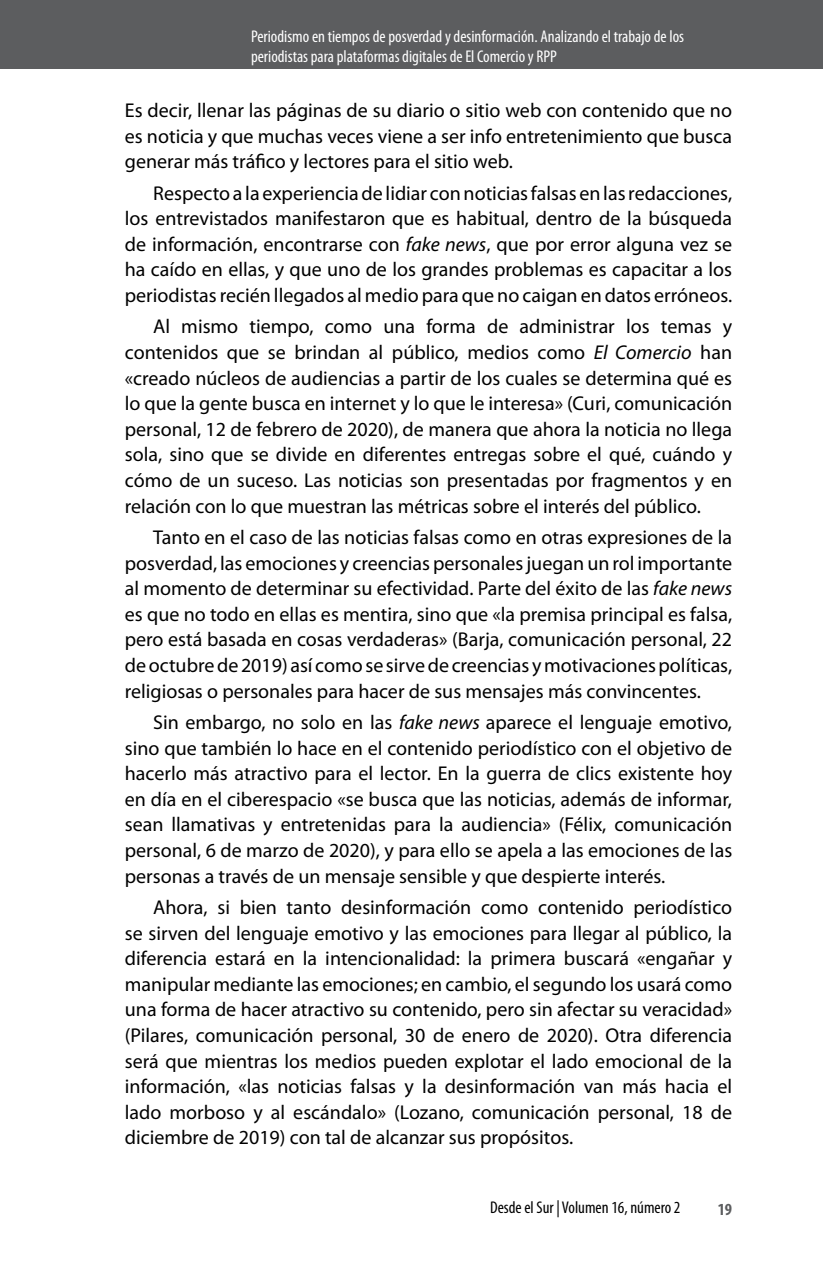
<style>
.page{position:relative;width:823px;height:1265px;background:#fff}
.page>*{position:absolute;margin:0;border:0;box-sizing:border-box;transform-origin:0 0}
.t1{font:20px/25.6px "Myriad Pro";color:#000;text-align:justify}
.t2{font:condensed 17px/20px "Myriad Pro";color:#fff}
.t3{font:condensed 17px "Myriad Pro";color:#000}
.t4{font:700 condensed 17px "Myriad Pro";color:#5c5d5f}
.s1{font-style:italic}
</style>
<div class="page">
<div style="left:0;top:0;width:822px;height:68px;background:#5c5d5f"></div>
<p class="t2" style="left:251px;top:26px;width:434px">Periodismo en tiempos de posverdad y desinformación. Analizando el trabajo de los periodistas para plataformas digitales de El Comercio y RPP</p>
<p class="t1" style="left:125px;top:97px;width:608px">Es decir, llenar las páginas de su diario o sitio web con contenido que no es noticia y que muchas veces viene a ser info entretenimiento que busca generar más tráfico y lectores para el sitio web.</p>
<p class="t1" style="left:125px;top:180px;width:608px;text-indent:28px">Respecto a la experiencia de lidiar con noticias falsas en las redacciones, los entrevistados manifestaron que es habitual, dentro de la búsqueda de información, encontrarse con <span class="s1">fake news</span>, que por error alguna vez se ha caído en ellas, y que uno de los grandes problemas es capacitar a los periodistas recién llegados al medio para que no caigan en datos erróneos.</p>
<p class="t1" style="left:125px;top:313px;width:608px;text-indent:28px">Al mismo tiempo, como una forma de administrar los temas y contenidos que se brindan al público, medios como <span class="s1">El Comercio</span> han «creado núcleos de audiencias a partir de los cuales se determina qué es lo que la gente busca en internet y lo que le interesa» (Curi, comunicación personal, 12 de febrero de 2020), de manera que ahora la noticia no llega sola, sino que se divide en diferentes entregas sobre el qué, cuándo y cómo de un suceso. Las noticias son presentadas por fragmentos y en relación con lo que muestran las métricas sobre el interés del público.</p>
<p class="t1" style="left:125px;top:524px;width:608px;text-indent:28px">Tanto en el caso de las noticias falsas como en otras expresiones de la posverdad, las emociones y creencias personales juegan un rol importante al momento de determinar su efectividad. Parte del éxito de las <span class="s1">fake news </span>es que no todo en ellas es mentira, sino que «la premisa principal es falsa, pero está basada en cosas verdaderas» (Barja, comunicación personal, 22 de octubre de 2019) así como se sirve de creencias y motivaciones políticas, religiosas o personales para hacer de sus mensajes más convincentes.</p>
<p class="t1" style="left:125px;top:709px;width:608px;text-indent:28px">Sin embargo, no solo en las <span class="s1">fake news</span> aparece el lenguaje emotivo, sino que también lo hace en el contenido periodístico con el objetivo de hacerlo más atractivo para el lector. En la guerra de clics existente hoy en día en el ciberespacio «se busca que las noticias, además de informar, sean llamativas y entretenidas para la audiencia» (Félix, comunicación personal, 6 de marzo de 2020), y para ello se apela a las emociones de las personas a través de un mensaje sensible y que despierte interés.</p>
<p class="t1" style="left:125px;top:894px;width:608px;text-indent:28px">Ahora, si bien tanto desinformación como contenido periodístico se sirven del lenguaje emotivo y las emociones para llegar al público, la diferencia estará en la intencionalidad: la primera buscará «engañar y manipular mediante las emociones; en cambio, el segundo los usará como una forma de hacer atractivo su contenido, pero sin afectar su veracidad» (Pilares, comunicación personal, 30 de enero de 2020). Otra diferencia será que mientras los medios pueden explotar el lado emocional de la información, «las noticias falsas y la desinformación van más hacia el lado morboso y al escándalo» (Lozano, comunicación personal, 18 de diciembre de 2019) con tal de alcanzar sus propósitos.</p>
<p class="t3" style="left:489px;top:1196px;width:192px">Desde el Sur | Volumen 16, número 2</p>
<p class="t4" style="left:717px;top:1198px;width:16px">19</p>
</div>
